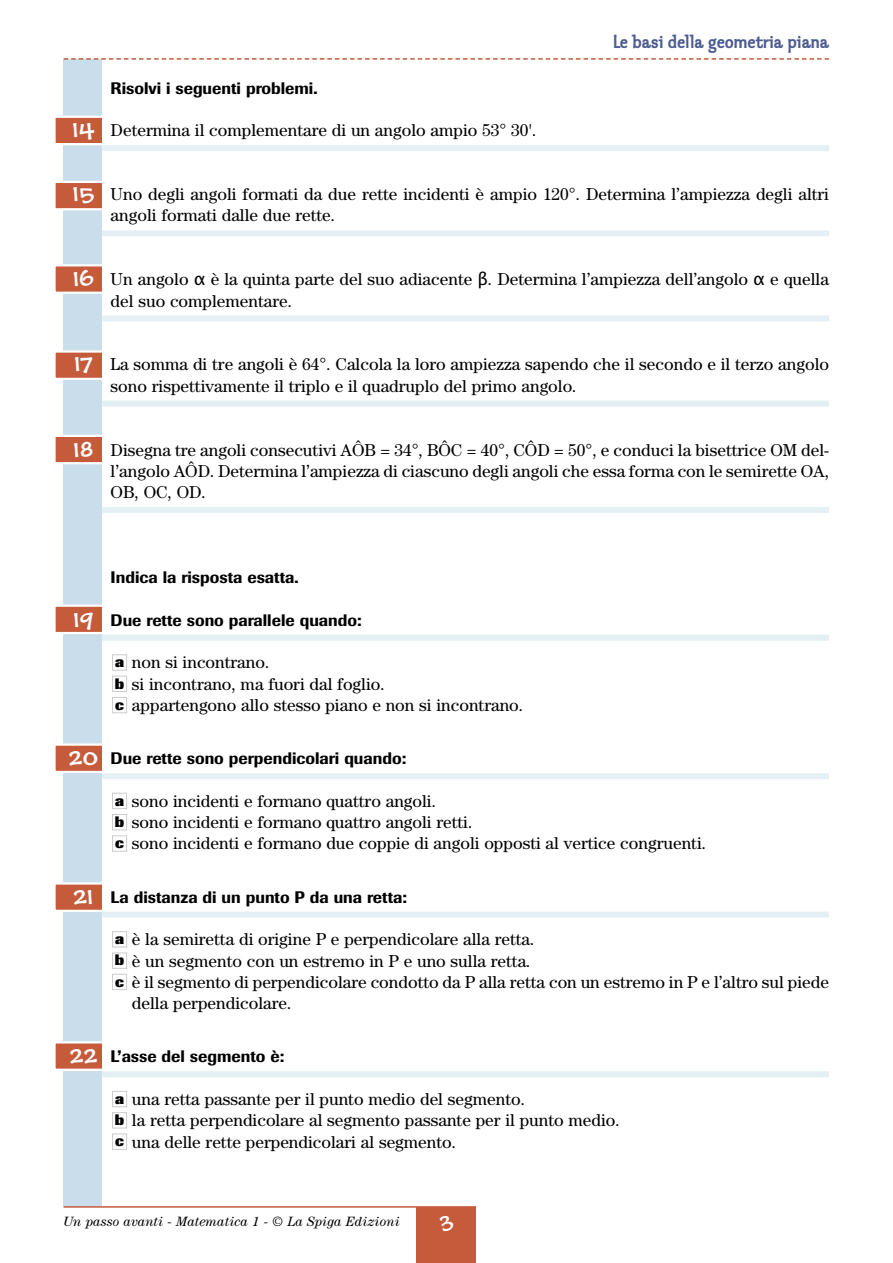
<style>
.page{position:relative;width:893px;height:1263px;background:#fff}
.page>*{position:absolute;margin:0;border:0;box-sizing:border-box;transform-origin:0 0}
.t1{font:19.5px "FM Black Cherry Moon BT";color:#fff}
.t2{font:18px "Klepto ITC Std";color:#4d5c90}
.t3{font:17.25px/21.3px "Century";color:#000}
.t4{font:500 16.5px "Imago";color:#000}
.t5{font:800 15px/21.3px "Imago";color:#000;text-align:justify}
.t6{font:italic 13.5px "Century";color:#000}
.s1{font-family:"FM Black Cherry Moon BT";font-size:21px;color:#fff}
.s2{font-family:"Lucida Grande"}
.s3{font-family:"FM Black Cherry Moon BT";font-weight:400;font-size:21px;color:#fff}
</style>
<div class="page">
<div style="left:64px;top:59px;width:38px;height:1148px;background:#c9ddeb"></div>
<hr style="left:64px;top:1206px;width:412px;height:2px;background:#c65b3c">
<svg style="left:64px;top:58px;width:765px;height:2px"></svg>
<div style="left:416px;top:1207px;width:60px;height:56px;background:#c65b3c"></div>
<div style="left:56px;top:118px;width:46px;height:25px;background:#c65b3c"></div>
<div style="left:53px;top:116px;width:51px;height:29px;border:2px solid #fff"></div>
<div style="left:56px;top:183px;width:46px;height:25px;background:#c65b3c"></div>
<div style="left:53px;top:181px;width:51px;height:29px;border:2px solid #fff"></div>
<div style="left:56px;top:746px;width:46px;height:25px;background:#c65b3c"></div>
<div style="left:53px;top:743px;width:51px;height:30px;border:2px solid #fff"></div>
<div style="left:56px;top:607px;width:46px;height:25px;background:#c65b3c"></div>
<div style="left:53px;top:605px;width:51px;height:29px;border:2px solid #fff"></div>
<div style="left:56px;top:266px;width:46px;height:26px;background:#c65b3c"></div>
<div style="left:53px;top:264px;width:51px;height:30px;border:2px solid #fff"></div>
<div style="left:56px;top:353px;width:46px;height:25px;background:#c65b3c"></div>
<div style="left:53px;top:350px;width:51px;height:30px;border:2px solid #fff"></div>
<div style="left:56px;top:437px;width:46px;height:25px;background:#c65b3c"></div>
<div style="left:53px;top:435px;width:51px;height:29px;border:2px solid #fff"></div>
<div style="left:56px;top:885px;width:46px;height:25px;background:#c65b3c"></div>
<div style="left:53px;top:882px;width:51px;height:30px;border:2px solid #fff"></div>
<div style="left:56px;top:1044px;width:46px;height:25px;background:#c65b3c"></div>
<div style="left:53px;top:1041px;width:51px;height:30px;border:2px solid #fff"></div>
<div style="left:102px;top:145px;width:727px;height:6px;background:#e5f0f5"></div>
<div style="left:102px;top:230px;width:727px;height:6px;background:#e5f0f5"></div>
<div style="left:102px;top:315px;width:727px;height:6px;background:#e5f0f5"></div>
<div style="left:102px;top:401px;width:727px;height:6px;background:#e5f0f5"></div>
<div style="left:102px;top:507px;width:727px;height:6px;background:#e5f0f5"></div>
<div style="left:102px;top:635px;width:727px;height:6px;background:#e5f0f5"></div>
<div style="left:102px;top:773px;width:727px;height:6px;background:#e5f0f5"></div>
<div style="left:102px;top:912px;width:727px;height:6px;background:#e5f0f5"></div>
<div style="left:102px;top:1071px;width:727px;height:6px;background:#e5f0f5"></div>
<div style="left:112px;top:654px;width:15px;height:17px;border:1px solid #ccc"></div>
<div style="left:112px;top:676px;width:15px;height:16px;border:1px solid #ccc"></div>
<div style="left:112px;top:697px;width:15px;height:16px;border:1px solid #ccc"></div>
<div style="left:112px;top:793px;width:15px;height:16px;border:1px solid #ccc"></div>
<div style="left:112px;top:814px;width:15px;height:16px;border:1px solid #ccc"></div>
<div style="left:112px;top:835px;width:15px;height:17px;border:1px solid #ccc"></div>
<div style="left:112px;top:931px;width:15px;height:16px;border:1px solid #ccc"></div>
<div style="left:112px;top:953px;width:15px;height:16px;border:1px solid #ccc"></div>
<div style="left:112px;top:974px;width:15px;height:16px;border:1px solid #ccc"></div>
<div style="left:112px;top:1091px;width:15px;height:16px;border:1px solid #ccc"></div>
<div style="left:112px;top:1112px;width:15px;height:16px;border:1px solid #ccc"></div>
<div style="left:112px;top:1134px;width:15px;height:16px;border:1px solid #ccc"></div>
<p class="t4" style="left:111px;top:82px;width:208px">Risolvi i seguenti problemi.</p>
<p class="t3" style="left:72px;top:121px;width:466px"><span class="s1">14</span> Determina il complementare di un angolo ampio 53° 30'.</p>
<p class="t2" style="left:613px;top:34px;width:217px">Le basi della geometria piana</p>
<p class="t3" style="left:111px;top:185px;width:720px;text-indent:-39px"><span class="s1">15</span> Uno degli angoli formati da due rette incidenti è ampio 120°. Determina l’ampiezza degli altri angoli formati dalle due rette.</p>
<p class="t3" style="left:111px;top:270px;width:720px;text-indent:-38px"><span class="s1">16</span> Un angolo <span class="s2">α</span> è la quinta parte del suo adiacente <span class="s2">β</span>. Determina l’ampiezza dell’angolo <span class="s2">α</span> e quella del suo complementare.</p>
<p class="t3" style="left:111px;top:356px;width:720px;text-indent:-37px"><span class="s1">17</span> La somma di tre angoli è 64°. Calcola la loro ampiezza sapendo che il secondo e il terzo angolo sono rispettivamente il triplo e il quadruplo del primo angolo.</p>
<p class="t3" style="left:111px;top:441px;width:720px;text-align:justify;text-indent:-38px"><span class="s1">18</span> Disegna tre angoli consecutivi AÔB = 34°, BÔC = 40°, CÔD = 50°, e conduci la bisettrice OM del&shy;l’angolo AÔD. Determina l’ampiezza di ciascuno degli angoli che essa forma con le semirette OA, OB, OC, OD.</p>
<p class="t4" style="left:111px;top:571px;width:189px">Indica la risposta esatta.</p>
<p class="t4" style="left:73px;top:614px;width:290px"><span class="s3">19</span> Due rette sono parallele quando:</p>
<p class="t3" style="left:132px;top:654px;width:393px">non si incontrano.<br>si incontrano, ma fuori dal foglio.<br>appartengono allo stesso piano e non si incontrano.</p>
<p class="t4" style="left:68px;top:752px;width:339px"><span class="s3">20</span> Due rette sono perpendicolari quando:</p>
<p class="t3" style="left:132px;top:792px;width:576px">sono incidenti e formano quattro angoli.<br>sono incidenti e formano quattro angoli retti.<br>sono incidenti e formano due coppie di angoli opposti al vertice congruenti.</p>
<p class="t4" style="left:73px;top:891px;width:336px"><span class="s3">21</span> La distanza di un punto P da una retta:</p>
<p class="t3" style="left:132px;top:930px;width:699px">è la semiretta di origine P e perpendicolare alla retta.<br>è un segmento con un estremo in P e uno sulla retta.<br>è il segmento di perpendicolare condotto da P alla retta con un estremo in P e l’altro sul piede della perpendicolare.</p>
<p class="t4" style="left:69px;top:1051px;width:216px"><span class="s3">22</span> L’asse del segmento è:</p>
<p class="t3" style="left:132px;top:1090px;width:489px">una retta passante per il punto medio del segmento.<br>la retta perpendicolare al segmento passante per il punto medio. una delle rette perpendicolari al segmento.</p>
<p class="t5" style="left:115px;top:652px;width:11px">a b c</p>
<p class="t5" style="left:115px;top:791px;width:11px">a b c</p>
<p class="t5" style="left:115px;top:929px;width:11px">a b c</p>
<p class="t5" style="left:115px;top:1089px;width:11px">a b c</p>
<p class="t6" style="left:64px;top:1217px;width:338px">Un passo avanti - Matematica 1 - © La Spiga Edizioni</p>
<p class="t1" style="left:439px;top:1214px;width:15px">3</p>
</div>
